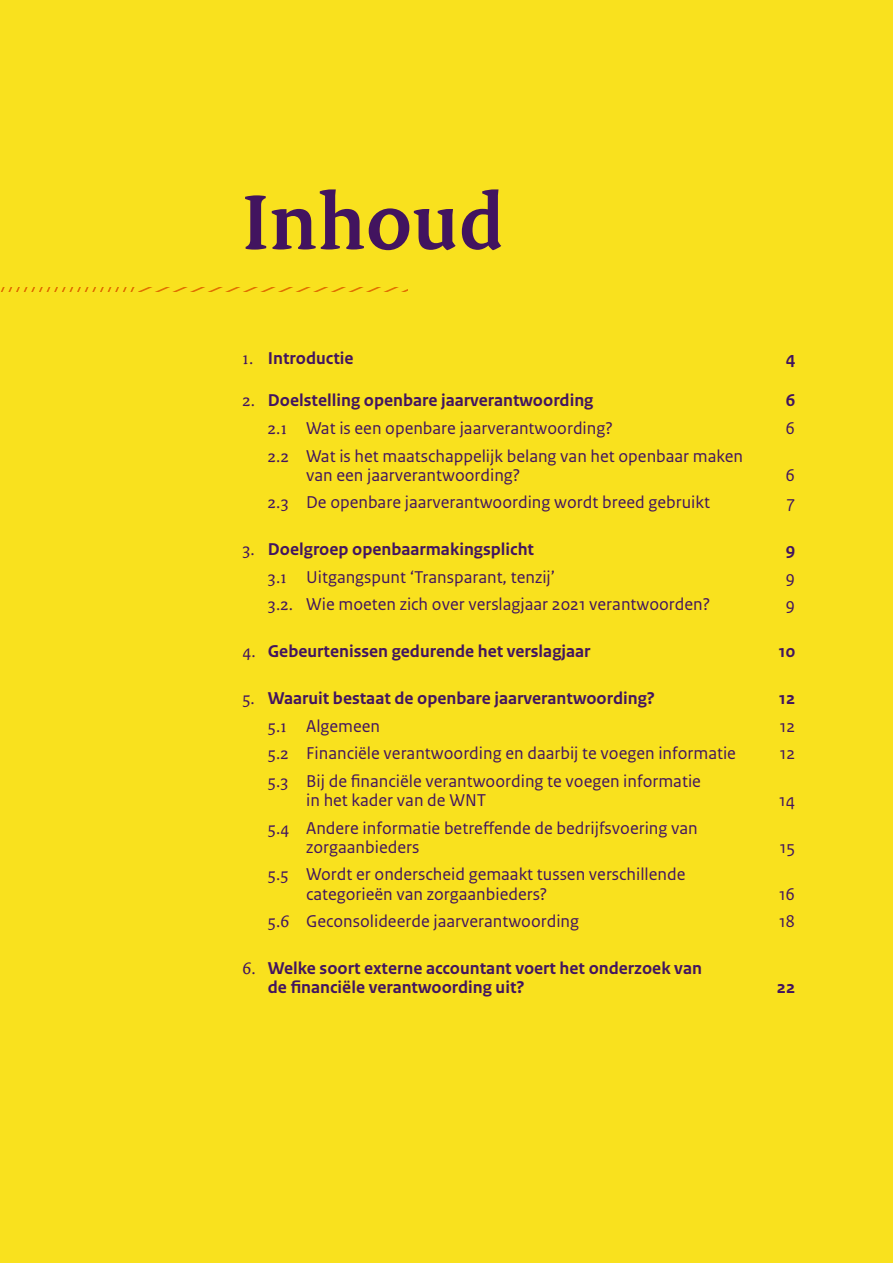
<style>
.page{position:relative;width:893px;height:1263px;background:#f9e11e}
.page>*{position:absolute;margin:0;border:0;box-sizing:border-box;transform-origin:0 0}
.H1_-_Wtza_04_-_Kop_n{font:700 82.5px "Rijksoverheid Serif";letter-spacing:.005em;color:#42145f}
.Wtza_-_Inhoud_hoofds{font:18px/19.2px "Rijksoverheid Sans Text";color:#42145f}
.t1{font:700 18px/19.2px "Rijksoverheid Sans Text";color:#42145f}
.s1{font-family:"Rijksoverheid Serif";font-weight:400}
.s2{font-family:"Rijksoverheid Serif"}
</style>
<div class="page">
<svg style="left:1px;top:287px;width:406px;height:4px"></svg>
<h1 class="H1_-_Wtza_04_-_Kop_n" style="left:242px;top:172px;width:263px">Inhoud</h1>
<p class="t1" style="left:242px;top:348px;width:113px"><span class="s1">1.</span> Introductie</p>
<p class="t1" style="left:786px;top:348px;width:11px">4</p>
<p class="t1" style="left:242px;top:391px;width:353px"><span class="s1">2.</span> Doelstelling openbare jaarverantwoording</p>
<p class="t1" style="left:786px;top:391px;width:11px">6</p>
<p class="Wtza_-_Inhoud_hoofds" style="left:268px;top:419px;width:347px"><span class="s2">2.1</span> Wat is een openbare jaarverantwoording?</p>
<p class="Wtza_-_Inhoud_hoofds" style="left:786px;top:419px;width:11px">6</p>
<p class="Wtza_-_Inhoud_hoofds" style="left:306px;top:446px;width:438px;text-indent:-38px"><span class="s2">2.2</span> Wat is het maatschappelijk belang van het openbaar maken van een jaarverantwoording?</p>
<p class="Wtza_-_Inhoud_hoofds" style="left:786px;top:465px;width:11px">6</p>
<p class="Wtza_-_Inhoud_hoofds" style="left:268px;top:493px;width:444px"><span class="s2">2.3</span> De openbare jaarverantwoording wordt breed gebruikt</p>
<p class="Wtza_-_Inhoud_hoofds" style="left:787px;top:493px;width:10px">7</p>
<p class="t1" style="left:242px;top:540px;width:293px"><span class="s1">3.</span> Doelgroep openbaarmakingsplicht</p>
<p class="t1" style="left:786px;top:540px;width:11px">9</p>
<p class="Wtza_-_Inhoud_hoofds" style="left:268px;top:567px;width:289px"><span class="s2">3.1</span> Uitgangspunt ‘Transparant, tenzij’</p>
<p class="Wtza_-_Inhoud_hoofds" style="left:786px;top:567px;width:11px">9</p>
<p class="Wtza_-_Inhoud_hoofds" style="left:268px;top:595px;width:444px"><span class="s2">3.2.</span> Wie moeten zich over verslagjaar 2021 verantwoorden?</p>
<p class="Wtza_-_Inhoud_hoofds" style="left:786px;top:595px;width:11px">9</p>
<p class="t1" style="left:242px;top:642px;width:350px"><span class="s1">4.</span> Gebeurtenissen gedurende het verslagjaar</p>
<p class="t1" style="left:779px;top:642px;width:18px">10</p>
<p class="t1" style="left:242px;top:689px;width:414px"><span class="s1">5.</span> Waaruit bestaat de openbare jaarverantwoording?</p>
<p class="t1" style="left:779px;top:689px;width:18px">12</p>
<p class="Wtza_-_Inhoud_hoofds" style="left:268px;top:716px;width:114px"><span class="s2">5.1</span> Algemeen</p>
<p class="Wtza_-_Inhoud_hoofds" style="left:780px;top:716px;width:17px">12</p>
<p class="Wtza_-_Inhoud_hoofds" style="left:268px;top:744px;width:470px"><span class="s2">5.2</span> Financiële verantwoording en daarbij te voegen informatie</p>
<p class="Wtza_-_Inhoud_hoofds" style="left:780px;top:744px;width:17px">12</p>
<p class="Wtza_-_Inhoud_hoofds" style="left:306px;top:772px;width:396px;text-indent:-38px"><span class="s2">5.3</span> Bij de financiële verantwoording te voegen informatie in het kader van de WNT</p>
<p class="Wtza_-_Inhoud_hoofds" style="left:779px;top:791px;width:17px">14</p>
<p class="Wtza_-_Inhoud_hoofds" style="left:306px;top:818px;width:393px;text-indent:-38px"><span class="s2">5.4</span> Andere informatie betreffende de bedrijfsvoering van zorgaanbieders</p>
<p class="Wtza_-_Inhoud_hoofds" style="left:306px;top:865px;width:381px;text-indent:-38px"><span class="s2">5.5</span> Wordt er onderscheid gemaakt tussen verschillende categorieën van zorgaanbieders?</p>
<p class="Wtza_-_Inhoud_hoofds" style="left:780px;top:837px;width:17px">15</p>
<p class="Wtza_-_Inhoud_hoofds" style="left:779px;top:884px;width:18px">16</p>
<p class="Wtza_-_Inhoud_hoofds" style="left:268px;top:912px;width:313px"><span class="s2">5.6</span> Geconsolideerde jaarverantwoording</p>
<p class="Wtza_-_Inhoud_hoofds" style="left:779px;top:912px;width:18px">18</p>
<p class="t1" style="left:268px;top:959px;width:436px;text-indent:-26px"><span class="s1">6.</span> Welke soort externe accountant voert het onderzoek van de financiële verantwoording uit?</p>
<p class="t1" style="left:777px;top:978px;width:20px">22</p>
</div>
